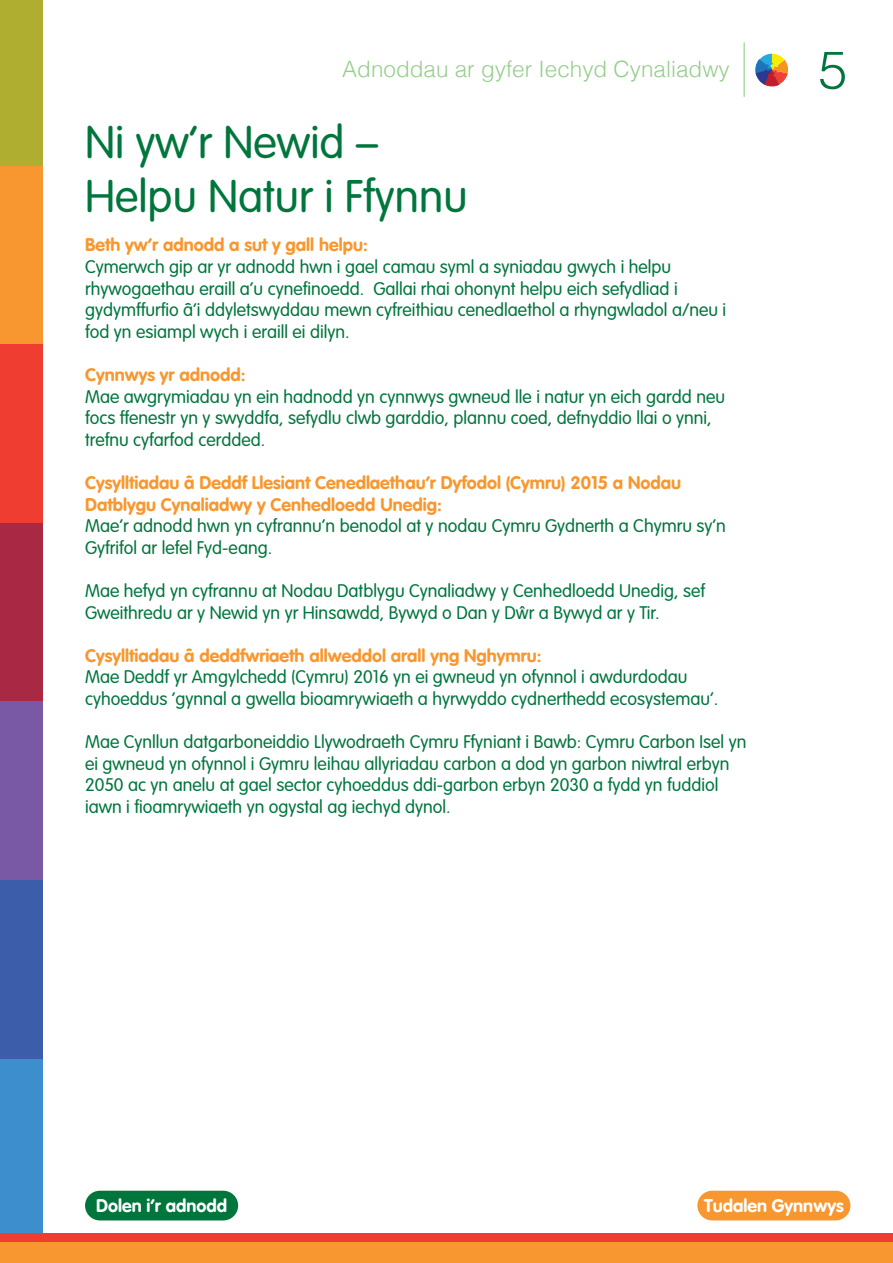
<style>
.page{position:relative;width:893px;height:1263px;background:#fff}
.page>*{position:absolute;margin:0;border:0;box-sizing:border-box;transform-origin:0 0}
.t1{font:300 52.5px "Helvetica LT";color:#00763d}
.t2{font:300 45px/54px "VAG Rounded Std";color:#00763d}
.t3{font:300 22.5px "Helvetica LT";color:#95ce8b}
.t4{font:300 18px/21.6px "VAG Rounded Std";color:#00763d}
.t5{font:18px/21.6px "VAG Rounded Bold";color:#f8972f}
.t6{font:18px "VAG Rounded Bold";color:#fff}
.s1{font-family:"Arial";font-weight:400}
</style>
<div class="page">
<div style="left:0;top:0;width:43px;height:166px;background:#afae31"></div>
<div style="left:0;top:166px;width:43px;height:178px;background:#f8972f"></div>
<div style="left:0;top:344px;width:43px;height:179px;background:#ef3e31"></div>
<div style="left:0;top:523px;width:43px;height:179px;background:#a92844"></div>
<div style="left:0;top:702px;width:43px;height:178px;background:#7958a5"></div>
<div style="left:0;top:880px;width:43px;height:179px;background:#3c5daa"></div>
<div style="left:0;top:1059px;width:43px;height:178px;background:#3d8ecd"></div>
<hr style="left:744px;top:43px;width:1px;height:54px;background:#95ce8b">
<div style="left:0;top:1242px;width:893px;height:21px;background:#f8972f"></div>
<div style="left:0;top:1233px;width:893px;height:9px;background:#ef3e31"></div>
<svg style="left:755px;top:54px;width:34px;height:32px"></svg>
<div style="left:85px;top:1191px;width:153px;height:29px;background:#00763d;border-radius:15px"></div>
<div style="left:697px;top:1191px;width:153px;height:29px;background:#f8972f;border-radius:15px"></div>
<p class="t3" style="left:342px;top:55px;width:389px">Adnoddau ar gyfer Iechyd Cynaliadwy</p>
<h1 class="t1" style="left:818px;top:37px;width:31px">5</h1>
<h2 class="t2" style="left:85px;top:117px;width:384px">Ni yw’r Newid –<br>Helpu Natur i Ffynnu</h2>
<p class="t5" style="left:85px;top:234px;width:284px">Beth yw’r adnodd a sut y gall helpu:</p>
<p class="t4" style="left:85px;top:256px;width:643px">Cymerwch gip ar yr adnodd hwn i gael camau syml a syniadau gwych i helpu rhywogaethau eraill a’u cynefinoedd. Gallai rhai ohonynt helpu eich sefydliad i gydymffurfio â’i ddyletswyddau mewn cyfreithiau cenedlaethol a rhyngwladol a/neu i fod yn esiampl wych i eraill ei dilyn.</p>
<p class="t5" style="left:85px;top:364px;width:162px">Cynnwys yr adnodd:</p>
<p class="t4" style="left:85px;top:386px;width:641px">Mae awgrymiadau yn ein hadnodd yn cynnwys gwneud lle i natur yn eich gardd neu focs ffenestr yn y swyddfa, sefydlu clwb garddio, plannu coed, defnyddio llai o ynni, trefnu cyfarfod cerdded.</p>
<p class="t5" style="left:85px;top:472px;width:598px">Cysylltiadau â Deddf Llesiant Cenedlaethau’r Dyfodol (Cymru) 2015 a Nodau<br>Datblygu Cynaliadwy y Cenhedloedd Unedig:</p>
<p class="t4" style="left:85px;top:516px;width:642px">Mae’r adnodd hwn yn cyfrannu’n benodol at y nodau Cymru Gydnerth a Chymru sy’n<br>Gyfrifol ar lefel Fyd-eang.</p>
<p class="t4" style="left:85px;top:580px;width:621px">Mae hefyd yn cyfrannu at Nodau Datblygu Cynaliadwy y Cenhedloedd Unedig, sef<br>Gweithredu ar y Newid yn yr Hinsawdd, Bywyd o Dan y D<span class="s1">ŵ</span>r a Bywyd ar y Tir.</p>
<p class="t5" style="left:85px;top:644px;width:458px">Cysylltiadau â deddfwriaeth allweddol arall yng Nghymru:</p>
<p class="t4" style="left:85px;top:667px;width:635px">Mae Deddf yr Amgylchedd (Cymru) 2016 yn ei gwneud yn ofynnol i awdurdodau cyhoeddus ‘gynnal a gwella bioamrywiaeth a hyrwyddo cydnerthedd ecosystemau’.</p>
<p class="t4" style="left:85px;top:732px;width:663px">Mae Cynllun datgarboneiddio Llywodraeth Cymru Ffyniant i Bawb: Cymru Carbon Isel yn ei gwneud yn ofynnol i Gymru leihau allyriadau carbon a dod yn garbon niwtral erbyn 2050 ac yn anelu at gael sector cyhoeddus ddi-garbon erbyn 2030 a fydd yn fuddiol iawn i fioamrywiaeth yn ogystal ag iechyd dynol.</p>
<p class="t6" style="left:96px;top:1195px;width:132px">Dolen i’r adnodd</p>
<p class="t6" style="left:704px;top:1195px;width:141px">Tudalen Gynnwys</p>
</div>
